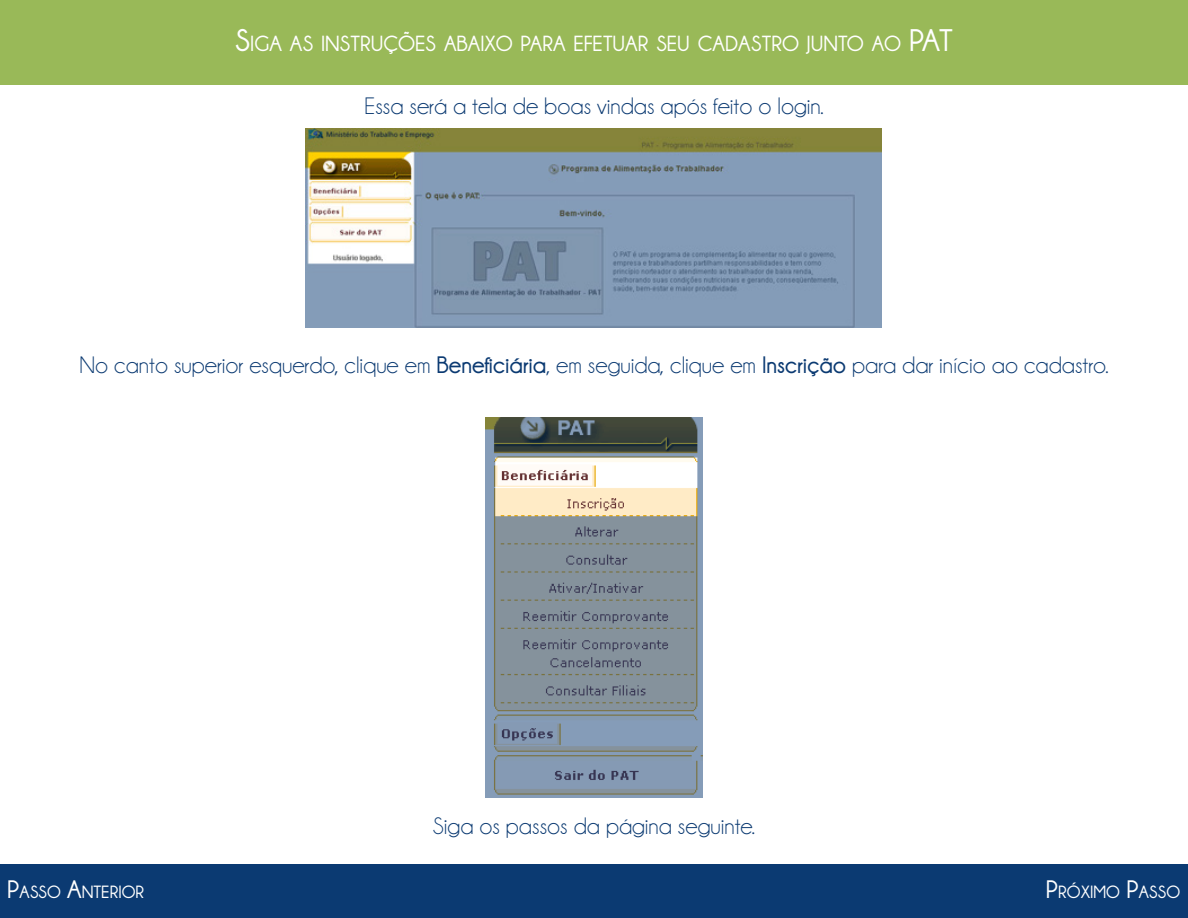
<style>
.page{position:relative;width:1188px;height:918px;background:#fff}
.page>*{position:absolute;margin:0;border:0;box-sizing:border-box;transform-origin:0 0}
.t1{font:24px "Champagne&Limousines";color:#0b3a72}
.t2{font:700 22.05px "Champagne&Limousines";color:#fff}
.t3{font:700 17.85px "Champagne&Limousines";color:#fff}
.s1{font-size:31.5px}
.s2{font-weight:700}
.s3{font-size:25.5px}
</style>
<div class="page">
<div style="left:0;top:0;width:1188px;height:85px;background:#99b958"></div>
<img style="left:306px;top:129px;width:576px;height:199px">
<img style="left:485px;top:418px;width:218px;height:380px">
<div style="left:593px;top:864px;width:595px;height:54px;background:#0b3a72"></div>
<div style="left:0;top:864px;width:594px;height:54px;background:#0b3a72"></div>
<p class="t2" style="left:235px;top:31px;width:689px"><span class="s1">S</span>IGA AS INSTRUÇÕES ABAIXO PARA EFETUAR SEU CADASTRO JUNTO AO <span class="s1">PAT</span></p>
<p class="t1" style="left:364px;top:92px;width:461px">Essa será a tela de boas vindas após feito o login.</p>
<p class="t1" style="left:79px;top:351px;width:1031px">No canto superior esquerdo, clique em <span class="s2">Beneficiária</span>, em seguida, clique em <span class="s2">Inscrição</span> para dar início ao cadastro.</p>
<p class="t1" style="left:433px;top:812px;width:324px">Siga os passos da página seguinte.</p>
<p class="t3" style="left:7px;top:882px;width:139px"><span class="s3">P</span>ASSO <span class="s3">A</span>NTERIOR</p>
<p class="t3" style="left:1046px;top:882px;width:136px"><span class="s3">P</span>RÓXIMO <span class="s3">P</span>ASSO</p>
</div>
